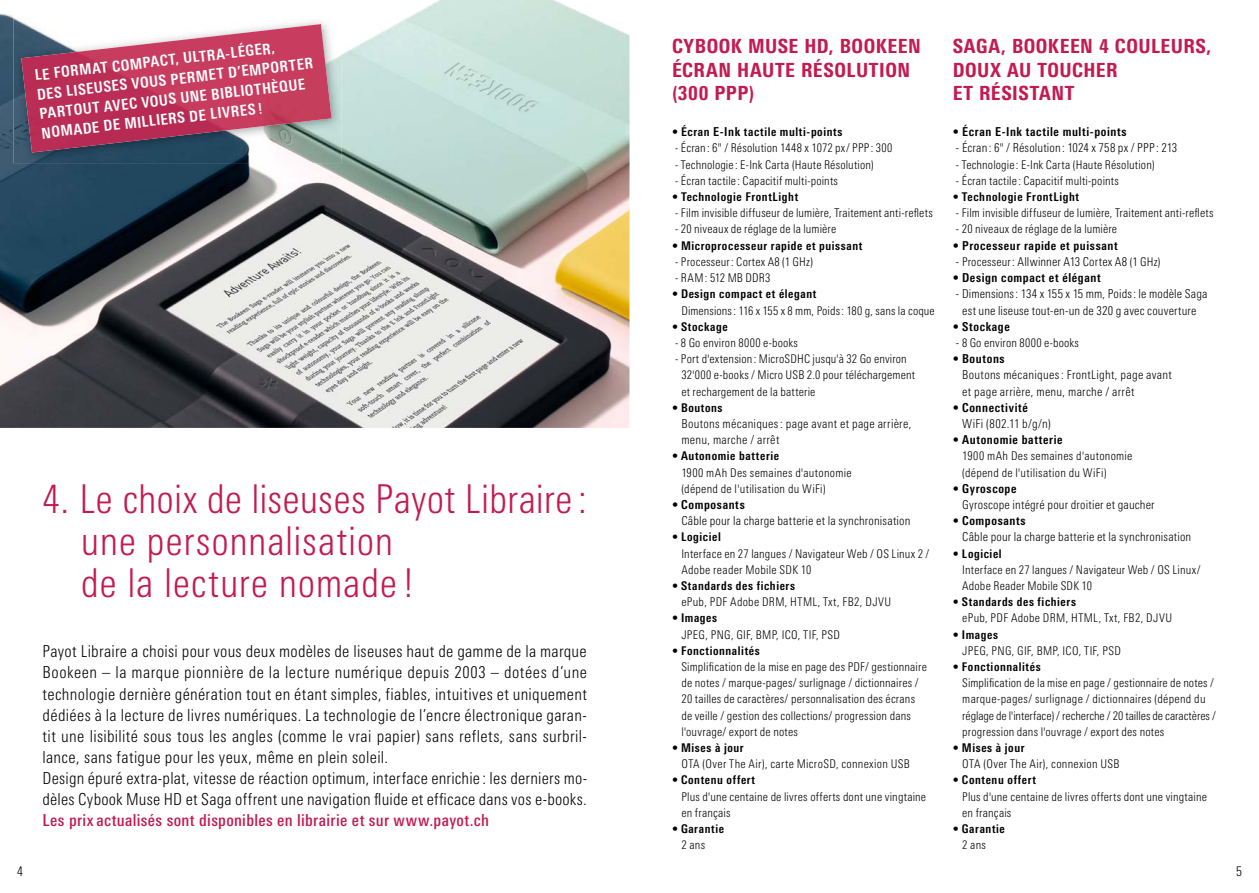
<style>
.page{position:relative;width:1259px;height:893px;background:#fff}
.page>*{position:absolute;margin:0;border:0;box-sizing:border-box;transform-origin:0 0}
.t1{font:300 condensed 39.75px/42px "Linotype Univers";letter-spacing:.01em;color:#c31b50}
.t2{font:800 condensed 19.5px/23.2px "Linotype Univers";letter-spacing:.025em;color:#c31b50}
.t3{font:300 condensed 16.5px/21px "Linotype Univers";letter-spacing:.02em;color:#000}
.t4{font:500 condensed 16.5px "Linotype Univers";letter-spacing:.02em;color:#c31b50}
.t5{font:700 condensed 15px/19.5px "Linotype Univers";color:#fff}
.t6{font:300 condensed 13.5px "Linotype Univers";color:#000}
.t7{font:300 condensed 12.3px/16.2px "Linotype Univers";letter-spacing:.015em;color:#000}
.t8{font:700 condensed 12.3px "Linotype Univers";letter-spacing:.055em;color:#000}
.t9{font:300 condensed 12.3px "Linotype Univers";letter-spacing:.04em;color:#000}
.t10{font:300 condensed 12px/16.2px "Linotype Univers";letter-spacing:.015em;color:#000}
.t11{font:700 condensed 12px "Linotype Univers";letter-spacing:.05em;color:#000}
.s1{font-size:12.3px}
.s2{font-size:12px}
</style>
<div class="page">
<img style="left:0;top:0;width:629px;height:428px">
<img style="left:13px;top:17px;width:329px;height:146px">
<img style="left:21px;top:24px;width:311px;height:128px">
<p class="t5" style="left:34px;top:66px;width:279px;rotate:-6deg">LE FORMAT COMPACT, ULTRA-LÉGER,<br>DES LISEUSES VOUS PERMET D’EMPORTER PARTOUT AVEC VOUS UNE BIBLIOTHÈQUE NOMADE DE MILLIERS DE LIVRES !</p>
<h1 class="t1" style="left:81px;top:483px;width:507px;text-indent:-38px">4. Le choix de liseuses Payot Libraire : une personnalisation<br>de la lecture nomade !</h1>
<p class="t3" style="left:43px;top:643px;width:546px">Payot Libraire a choisi pour vous deux modèles de liseuses haut de gamme de la marque Bookeen – la marque pionnière de la lecture numérique depuis 2003 – dotées d’une technologie dernière génération tout en étant simples, fiables, intuitives et uniquement dédiées à la lecture de livres numériques. La technologie de l’encre électronique garan&shy;tit une lisibilité sous tous les angles (comme le vrai papier) sans reflets, sans surbril&shy;lance, sans fatigue pour les yeux, même en plein soleil.<br>Design épuré extra-plat, vitesse de réaction optimum, interface enrichie : les derniers mo&shy;dèles Cybook Muse HD et Saga offrent une navigation fluide et efficace dans vos e-books.</p>
<h3 class="t4" style="left:43px;top:814px;width:448px">Les prix actualisés sont disponibles en librairie et sur www.payot.ch</h3>
<h2 class="t2" style="left:672px;top:36px;width:250px">CYBOOK MUSE HD, BOOKEEN<br>ÉCRAN HAUTE RÉSOLUTION (300 PPP)</h2>
<p class="t11" style="left:672px;top:128px;width:172px">• Écran <span class="s1">E-Ink</span> tactile multi-points</p>
<p class="t10" style="left:675px;top:142px;width:219px">- Écran : <span class="s1">6"</span> / Résolution 1448 x 1072 px/ PPP : 300</p>
<p class="t10" style="left:675px;top:158px;width:200px">- Technologie : E-Ink Carta (Haute Résolution)</p>
<p class="t10" style="left:675px;top:174px;width:165px">- Écran tactile : Capacitif multi-points</p>
<p class="t11" style="left:672px;top:193px;width:128px">• Technologie FrontLight</p>
<p class="t10" style="left:675px;top:206px;width:259px">- Film invisible diffuseur de lumière, Traitement anti-reflets</p>
<p class="t10" style="left:675px;top:223px;width:163px">- 20 niveaux de réglage de la lumière</p>
<p class="t11" style="left:672px;top:241px;width:192px">• Microprocesseur rapide et puissant</p>
<p class="t10" style="left:675px;top:255px;width:139px">- Processeur : Cortex A8 (1 GHz)</p>
<p class="t10" style="left:675px;top:271px;width:97px">- RAM : 512 MB DDR3</p>
<p class="t11" style="left:672px;top:290px;width:146px">• Design compact et élegant</p>
<p class="t10" style="left:681px;top:304px;width:255px">Dimensions : 116 x 155 x 8 mm, Poids : 180 g, sans la coque</p>
<p class="t11" style="left:672px;top:322px;width:57px">• Stockage</p>
<p class="t10" style="left:675px;top:336px;width:124px">- 8 Go environ 8000 e-books</p>
<p class="t10" style="left:681px;top:352px;width:235px;text-indent:-6px">- Port d'extension : MicroSDHC jusqu'à 32 Go environ<br>32'000 e-books / Micro USB 2.0 pour téléchargement et rechargement de la batterie</p>
<p class="t11" style="left:672px;top:403px;width:52px">• Boutons</p>
<p class="t7" style="left:681px;top:417px;width:231px">Boutons mécaniques : page avant et page arrière, menu, marche / arrêt</p>
<p class="t11" style="left:672px;top:452px;width:109px">• Autonomie batterie</p>
<p class="t10" style="left:681px;top:466px;width:172px">1900 mAh Des semaines d'autonomie (dépend de l'utilisation du WiFi)</p>
<p class="t8" style="left:672px;top:500px;width:74px">• Composants</p>
<p class="t7" style="left:681px;top:514px;width:231px">Câble pour la charge batterie et la synchronisation</p>
<p class="t11" style="left:672px;top:533px;width:50px">• Logiciel</p>
<p class="t10" style="left:681px;top:547px;width:249px">Interface en 27 langues / Navigateur Web / OS Linux 2 /<br>Adobe reader Mobile SDK 10</p>
<p class="t11" style="left:672px;top:581px;width:124px">• Standards des fichiers</p>
<p class="t10" style="left:681px;top:595px;width:211px">ePub, PDF Adobe DRM, HTML, Txt, FB2, DJVU</p>
<p class="t11" style="left:672px;top:614px;width:47px">• Images</p>
<p class="t10" style="left:681px;top:628px;width:160px">JPEG, PNG, GIF, BMP, ICO, TIF, PSD</p>
<p class="t11" style="left:672px;top:646px;width:89px">• Fonctionnalités</p>
<p class="t10" style="left:681px;top:660px;width:247px">Simplification de la mise en page des PDF/ gestionnaire de notes / marque-pages/ surlignage / dictionnaires / 20 tailles de caractères/ personnalisation des écrans de veille / gestion des collections/ progression dans l'ouvrage/ export de notes</p>
<p class="t11" style="left:672px;top:743px;width:73px">• Mises à jour</p>
<p class="t10" style="left:681px;top:757px;width:230px">OTA (Over The Air), carte MicroSD, connexion USB</p>
<p class="t11" style="left:672px;top:776px;width:85px">• Contenu offert</p>
<p class="t10" style="left:681px;top:790px;width:246px">Plus d'une centaine de livres offerts dont une vingtaine en français</p>
<p class="t11" style="left:672px;top:824px;width:53px">• Garantie</p>
<p class="t10" style="left:681px;top:838px;width:25px">2 ans</p>
<h2 class="t2" style="left:952px;top:36px;width:260px">SAGA, BOOKEEN 4 COULEURS,<br>DOUX AU TOUCHER<br>ET RÉSISTANT</h2>
<p class="t8" style="left:953px;top:128px;width:175px">• Écran E-Ink tactile multi-points</p>
<p class="t7" style="left:956px;top:142px;width:223px">- Écran : 6" / Résolution : 1024 x 758 px / PPP : 213</p>
<p class="t10" style="left:956px;top:158px;width:200px">- Technologie : E-Ink Carta (Haute Résolution)</p>
<p class="t10" style="left:956px;top:174px;width:165px">- Écran tactile : Capacitif multi-points</p>
<p class="t11" style="left:953px;top:193px;width:128px">• Technologie FrontLight</p>
<p class="t10" style="left:956px;top:206px;width:259px">- Film invisible diffuseur de lumière, Traitement anti-reflets</p>
<p class="t10" style="left:956px;top:223px;width:163px">- 20 niveaux de réglage de la lumière</p>
<p class="t8" style="left:953px;top:241px;width:166px">• Processeur rapide et puissant</p>
<p class="t7" style="left:956px;top:255px;width:206px">- <span class="s2">Processeur</span> : Allwinner A13 Cortex A8 <span class="s2">(1 GHz)</span></p>
<p class="t8" style="left:953px;top:273px;width:149px">• Design compact et élégant</p>
<p class="t7" style="left:956px;top:287px;width:253px;text-align:center">- Dimensions : 134 x 155 x 15 mm, Poids : le modèle Saga est une liseuse tout-en-un de 320 g avec couverture</p>
<p class="t8" style="left:953px;top:322px;width:58px">• Stockage</p>
<p class="t10" style="left:956px;top:336px;width:125px"><span class="s1">-</span> 8 Go environ 8000 e-books</p>
<p class="t8" style="left:953px;top:354px;width:53px">• Boutons</p>
<p class="t7" style="left:962px;top:368px;width:211px">Boutons mécaniques : FrontLight, page avant et page arrière, menu, marche / arrêt</p>
<p class="t8" style="left:953px;top:403px;width:77px">• Connectivité</p>
<p class="t9" style="left:962px;top:419px;width:90px">WiFi (802.11 b/g/n)</p>
<p class="t8" style="left:953px;top:435px;width:111px">• Autonomie batterie</p>
<p class="t10" style="left:962px;top:449px;width:172px">1900 mAh Des semaines d'autonomie (dépend de l'utilisation du WiFi)</p>
<p class="t8" style="left:953px;top:484px;width:65px">• Gyroscope</p>
<p class="t7" style="left:962px;top:498px;width:194px">Gyroscope intégré pour droitier et gaucher</p>
<p class="t8" style="left:953px;top:516px;width:74px">• Composants</p>
<p class="t7" style="left:962px;top:530px;width:231px">Câble pour la charge batterie et la synchronisation</p>
<p class="t11" style="left:953px;top:549px;width:50px">• Logiciel</p>
<p class="t10" style="left:962px;top:563px;width:240px">Interface en 27 langues / Navigateur Web / OS Linux/<br>Adobe Reader Mobile SDK 10</p>
<p class="t11" style="left:953px;top:598px;width:124px">• Standards des fichiers</p>
<p class="t10" style="left:962px;top:611px;width:211px">ePub, PDF Adobe DRM, HTML, Txt, FB2, DJVU</p>
<p class="t11" style="left:953px;top:630px;width:47px">• Images</p>
<p class="t10" style="left:962px;top:644px;width:160px">JPEG, PNG, GIF, BMP, ICO, TIF, PSD</p>
<p class="t11" style="left:953px;top:662px;width:89px">• Fonctionnalités</p>
<p class="t10" style="left:962px;top:676px;width:255px">Simplification de la mise en page / gestionnaire de notes / marque-pages/ surlignage / dictionnaires (dépend du réglage de l'interface) / recherche / 20 tailles de caractères / progression dans l'ouvrage / export des notes</p>
<p class="t11" style="left:953px;top:743px;width:73px">• Mises à jour</p>
<p class="t10" style="left:962px;top:757px;width:159px">OTA (Over The Air), connexion USB</p>
<p class="t11" style="left:953px;top:776px;width:85px">• Contenu offert</p>
<p class="t10" style="left:962px;top:790px;width:246px">Plus d'une centaine de livres offerts dont une vingtaine en français</p>
<p class="t11" style="left:953px;top:824px;width:53px">• Garantie</p>
<p class="t10" style="left:962px;top:838px;width:25px">2 ans</p>
<p class="t6" style="left:17px;top:866px;width:7px">4</p>
<p class="t6" style="left:1236px;top:866px;width:7px">5</p>
</div>
